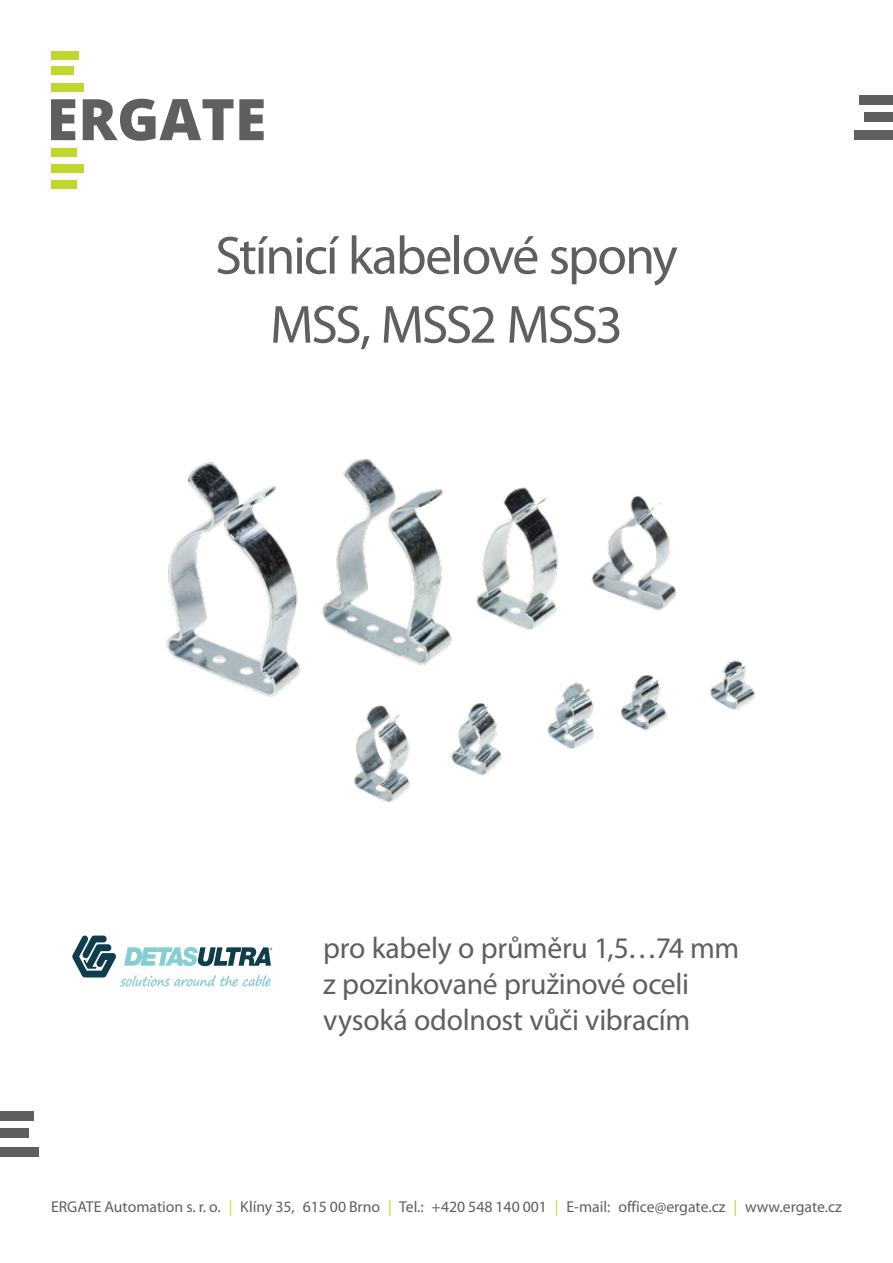
<style>
.page{position:relative;width:893px;height:1263px;background:#fff}
.page>*{position:absolute;margin:0;border:0;box-sizing:border-box;transform-origin:0 0}
.t1{font:54px/69px "Myriad Pro";letter-spacing:-.04em;color:#5f5f62;text-align:center}
.t2{font:30px/36px "Myriad Pro";letter-spacing:-.01em;color:#5f5f62}
.t3{font:15.75px "Myriad Pro";color:#5f5f62}
.s1{color:#c1d72f}
</style>
<div class="page">
<div style="left:860px;top:95px;width:33px;height:10px;background:#5f5f62"></div>
<div style="left:865px;top:112px;width:28px;height:10px;background:#5f5f62"></div>
<div style="left:855px;top:130px;width:38px;height:10px;background:#5f5f62"></div>
<div style="left:51px;top:148px;width:26px;height:9px;background:#c1d72f"></div>
<div style="left:51px;top:164px;width:32px;height:8px;background:#c1d72f"></div>
<div style="left:51px;top:180px;width:26px;height:9px;background:#c1d72f"></div>
<div style="left:51px;top:51px;width:28px;height:9px;background:#c1d72f"></div>
<div style="left:51px;top:66px;width:23px;height:9px;background:#c1d72f"></div>
<div style="left:51px;top:83px;width:32px;height:9px;background:#c1d72f"></div>
<svg style="left:83px;top:99px;width:150px;height:42px"></svg>
<svg style="left:239px;top:99px;width:25px;height:41px"></svg>
<svg style="left:51px;top:99px;width:24px;height:41px"></svg>
<div style="left:0;top:1111px;width:33px;height:10px;background:#5f5f62"></div>
<div style="left:0;top:1128px;width:28px;height:10px;background:#5f5f62"></div>
<div style="left:0;top:1147px;width:38px;height:10px;background:#5f5f62"></div>
<img style="left:166px;top:458px;width:589px;height:344px">
<svg style="left:72px;top:935px;width:200px;height:51px"></svg>
<h1 class="t1" style="left:215px;top:220px;width:464px">Stínicí kabelové spony<br>MSS, MSS2 MSS3</h1>
<h2 class="t2" style="left:323px;top:929px;width:418px">pro kabely o průměru 1,5…74 mm z pozinkované pružinové oceli vysoká odolnost vůči vibracím</h2>
<p class="t3" style="left:51px;top:1197px;width:792px">ERGATE Automation s. r. o. <span class="s1">|</span> Klíny 35, 615 00 Brno <span class="s1">|</span> Tel.: +420 548 140 001 <span class="s1">|</span> E-mail: office@ergate.cz <span class="s1">|</span> www.ergate.cz</p>
</div>
